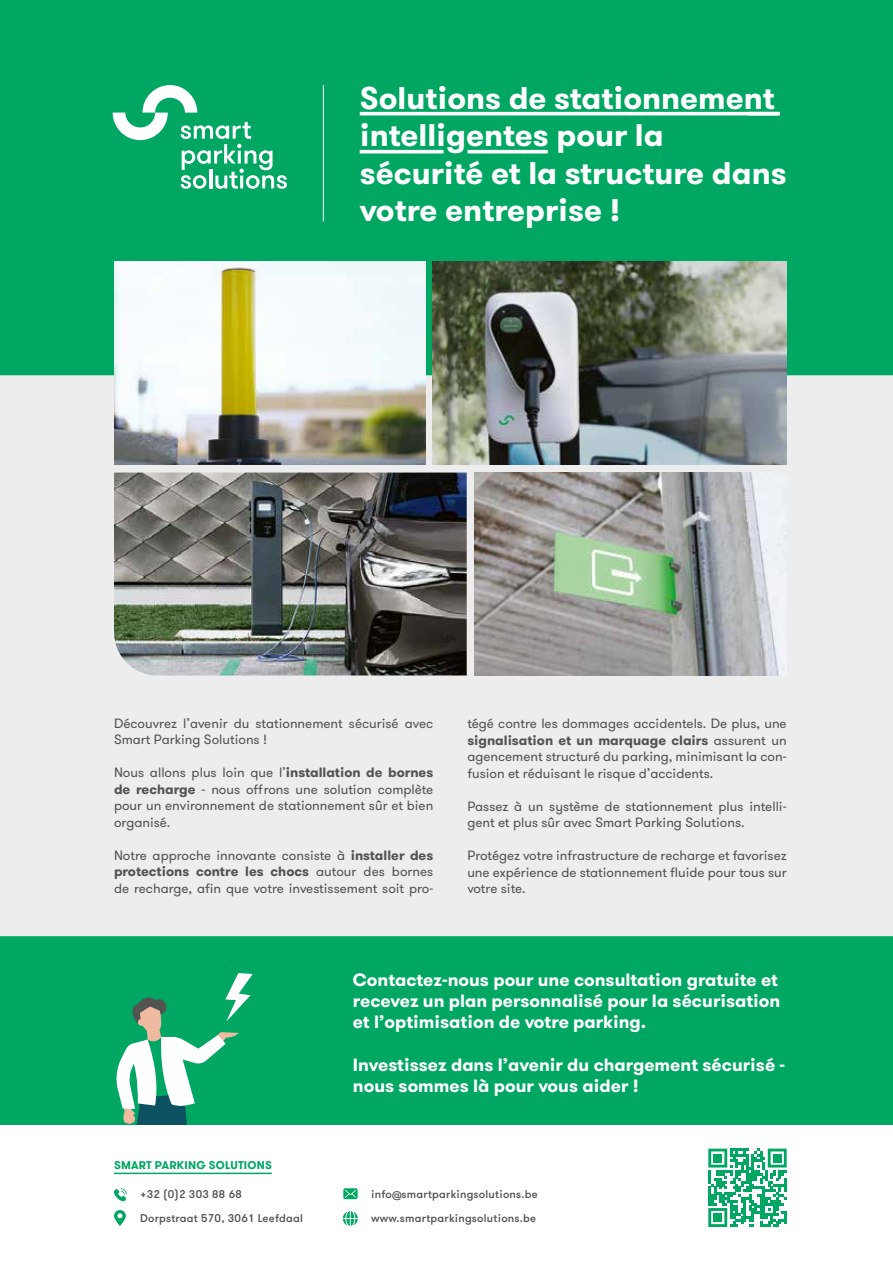
<style>
.page{position:relative;width:893px;height:1263px;background:#fff}
.page>*{position:absolute;margin:0;border:0;box-sizing:border-box;transform-origin:0 0}
.t1{font:700 31.35px/37.7px "GT Walsheim";color:#fff}
.t2{font:700 17.85px/21.3px "GT Walsheim";color:#fff}
.t3{font:13.5px/16.5px "GT Walsheim";color:#51534f;text-align:justify}
.t4{font:500 11.25px "GT Walsheim";letter-spacing:.02em;color:#51534f}
.t5{font:700 11.25px "GT Walsheim";letter-spacing:.02em;color:#00a763}
.s1{font-weight:700}
</style>
<div class="page">
<div style="left:0;top:0;width:893px;height:936px;background:#ededed"></div>
<div style="left:0;top:0;width:893px;height:375px;background:#00a763"></div>
<div style="left:0;top:936px;width:893px;height:189px;background:#00a763"></div>
<svg style="left:708px;top:1148px;width:79px;height:79px"></svg>
<div style="left:714px;top:1154px;width:8px;height:8px;background:#00a763"></div>
<div style="left:773px;top:1154px;width:8px;height:8px;background:#00a763"></div>
<div style="left:714px;top:1213px;width:8px;height:8px;background:#00a763"></div>
<svg style="left:114px;top:1188px;width:13px;height:13px"></svg>
<div style="left:343px;top:1188px;width:15px;height:11px;background:#00a763;border-radius:2px"></div>
<svg style="left:345px;top:1190px;width:11px;height:8px"></svg>
<svg style="left:114px;top:1210px;width:12px;height:16px"></svg>
<svg style="left:343px;top:1211px;width:15px;height:15px"></svg>
<hr style="left:114px;top:1172px;width:158px;height:2px;background:#00a763">
<svg style="left:114px;top:973px;width:139px;height:152px"></svg>
<svg style="left:113px;top:85px;width:174px;height:104px;background:#31b781"></svg>
<hr style="left:360px;top:112px;width:420px;height:3px;background:#fff">
<hr style="left:360px;top:150px;width:83px;height:3px;background:#fff">
<hr style="left:468px;top:150px;width:80px;height:3px;background:#fff">
<hr style="left:323px;top:85px;width:1px;height:136px;background:#fff">
<img style="left:433px;top:261px;width:354px;height:203px">
<img style="left:114px;top:472px;width:353px;height:203px">
<img style="left:475px;top:472px;width:312px;height:203px">
<img style="left:114px;top:261px;width:311px;height:203px">
<h1 class="t1" style="left:360px;top:79px;width:428px">Solutions de stationnement intelligentes pour la sécurité et la structure dans votre entreprise !</h1>
<p class="t3" style="left:114px;top:715px;width:321px">Découvrez l’avenir du stationnement sécurisé avec<br>Smart Parking Solutions !</p>
<p class="t3" style="left:114px;top:764px;width:321px">Nous allons plus loin que l’<span class="s1">installation de bornes de recharge</span> - nous offrons une solution complète pour un environnement de stationnement sûr et bien organisé.</p>
<p class="t3" style="left:114px;top:847px;width:321px">Notre approche innovante consiste à <span class="s1">installer des protections contre les chocs</span> autour des bornes de recharge, afin que votre investissement soit pro-</p>
<p class="t3" style="left:467px;top:716px;width:321px">tégé contre les dommages accidentels. De plus, une <span class="s1">signalisation et un marquage clairs</span> assurent un agencement structuré du parking, minimisant la con&shy;fusion et réduisant le risque d’accidents.</p>
<p class="t3" style="left:467px;top:798px;width:321px">Passez à un système de stationnement plus intelli&shy;gent et plus sûr avec Smart Parking Solutions.</p>
<p class="t3" style="left:467px;top:848px;width:321px">Protégez votre infrastructure de recharge et favorisez une expérience de stationnement fluide pour tous sur votre site.</p>
<p class="t5" style="left:114px;top:1158px;width:159px">SMART PARKING SOLUTIONS</p>
<h2 class="t2" style="left:353px;top:969px;width:429px">Contactez-nous pour une consultation gratuite et recevez un plan personnalisé pour la sécurisation et l’optimisation de votre parking.</h2>
<h2 class="t2" style="left:353px;top:1054px;width:434px">Investissez dans l’avenir du chargement sécurisé - nous sommes là pour vous aider !</h2>
<p class="t4" style="left:140px;top:1187px;width:103px">+32 (0)2 303 88 68</p>
<p class="t4" style="left:371px;top:1186px;width:168px">info@smartparkingsolutions.be</p>
<p class="t4" style="left:140px;top:1211px;width:165px">Dorpstraat 570, 3061 Leefdaal</p>
<p class="t4" style="left:371px;top:1211px;width:166px">www.smartparkingsolutions.be</p>
</div>
